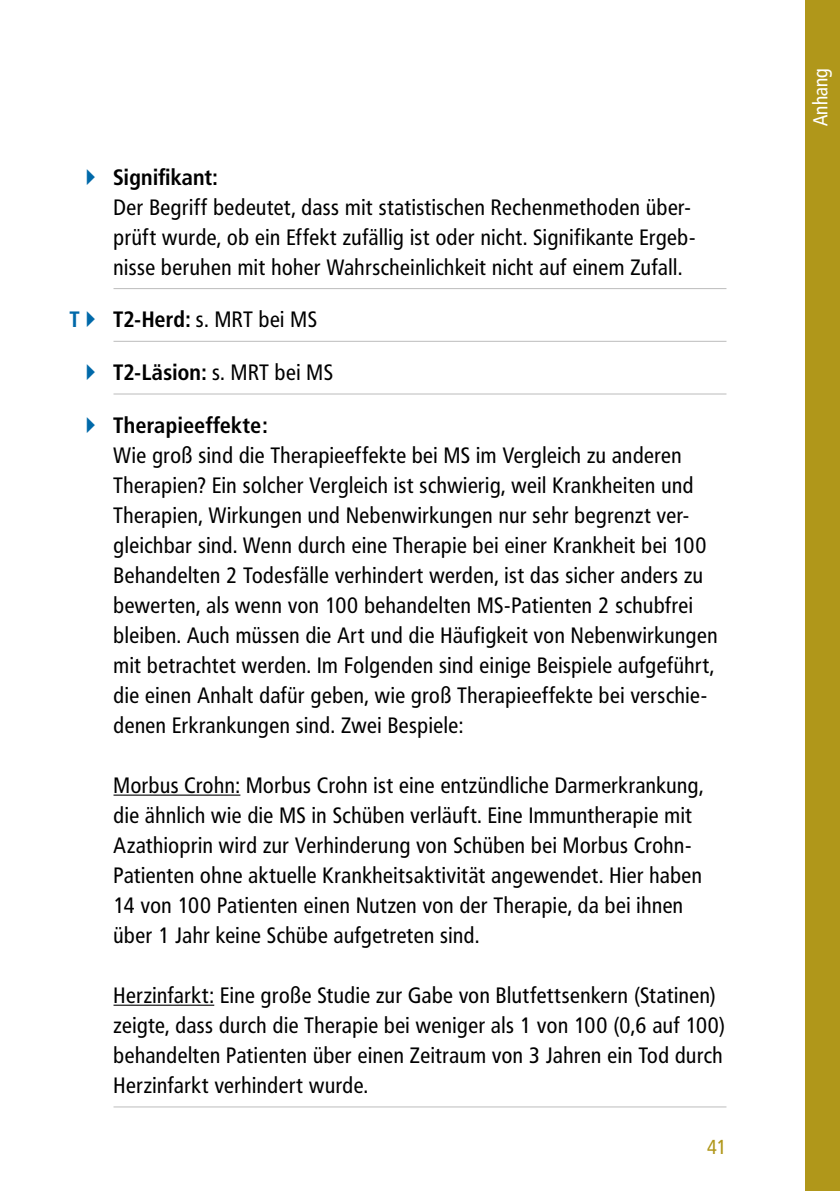
<style>
.page{position:relative;width:840px;height:1191px;background:#fff}
.page>*{position:absolute;margin:0;border:0;box-sizing:border-box;transform-origin:0 0}
.t1{font:22px/30px "Frutiger Condensed BQ";letter-spacing:.03em;color:#000}
.t2{font:700 22px "Frutiger Condensed BQ";letter-spacing:.02em;color:#000}
.t3{font:700 22px "Frutiger Condensed BQ";color:#0069a9}
.t4{font:20px "Frutiger Condensed BQ";letter-spacing:.015em;color:#fff}
.t5{font:20px "Frutiger Condensed BQ";color:#b0971a}
.s1{font-weight:700}
.s2{font-weight:400}
</style>
<div class="page">
<div style="left:805px;top:0;width:34px;height:1191px;background:#b0971a"></div>
<hr style="left:113px;top:288px;width:613px;height:1px;background:#bcbcbc">
<hr style="left:113px;top:341px;width:613px;height:1px;background:#bcbcbc">
<hr style="left:113px;top:394px;width:613px;height:1px;background:#bcbcbc">
<hr style="left:113px;top:794px;width:127px;height:1px;background:#000">
<hr style="left:113px;top:1004px;width:101px;height:1px;background:#000">
<hr style="left:113px;top:1106px;width:613px;height:1px;background:#bcbcbc">
<p class="t3" style="left:70px;top:306px;width:11px">T</p>
<p class="t2" style="left:113px;top:163px;width:105px">Signifikant:</p>
<p class="t1" style="left:113px;top:192px;width:581px">Der Begriff bedeutet, dass mit statistischen Rechenmethoden über&shy;prüft wurde, ob ein Effekt zufällig ist oder nicht. Signifikante Ergeb&shy;nisse beruhen mit hoher Wahrscheinlichkeit nicht auf einem Zufall.</p>
<p class="t1" style="left:113px;top:304px;width:205px"><span class="s1">T2-Herd:</span> s. MRT bei MS</p>
<p class="t2" style="left:113px;top:358px;width:221px">T2-Läsion: <span class="s2">s. MRT bei MS</span></p>
<p class="t2" style="left:113px;top:411px;width:155px">Therapieeffekte:</p>
<p class="t1" style="left:113px;top:440px;width:605px">Wie groß sind die Therapieeffekte bei MS im Vergleich zu anderen Therapien? Ein solcher Vergleich ist schwierig, weil Krankheiten und Therapien, Wirkungen und Nebenwirkungen nur sehr begrenzt ver&shy;gleichbar sind. Wenn durch eine Therapie bei einer Krankheit bei 100<br>Behandelten 2 Todesfälle verhindert werden, ist das sicher anders zu bewerten, als wenn von 100 behandelten MS-Patienten 2 schubfrei bleiben. Auch müssen die Art und die Häufigkeit von Nebenwirkungen mit betrachtet werden. Im Folgenden sind einige Beispiele aufgeführt, die einen Anhalt dafür geben, wie groß Therapieeffekte bei verschie&shy;denen Erkrankungen sind. Zwei Bespiele:</p>
<p class="t1" style="left:113px;top:770px;width:591px">Morbus Crohn: Morbus Crohn ist eine entzündliche Darmerkrankung, die ähnlich wie die MS in Schüben verläuft. Eine Immuntherapie mit Azathioprin wird zur Verhinderung von Schüben bei Morbus Crohn-Patienten ohne aktuelle Krankheitsaktivität angewendet. Hier haben 14 von 100 Patienten einen Nutzen von der Therapie, da bei ihnen über 1 Jahr keine Schübe aufgetreten sind.</p>
<p class="t1" style="left:113px;top:980px;width:612px">Herzinfarkt: Eine große Studie zur Gabe von Blutfettsenkern (Statinen) zeigte, dass durch die Therapie bei weniger als 1 von 100 (0,6 auf 100) behandelten Patienten über einen Zeitraum von 3 Jahren ein Tod durch Herzinfarkt verhindert wurde.</p>
<p class="t5" style="left:706px;top:1134px;width:21px">41</p>
<p class="t4" style="left:807px;top:126px;width:60px;rotate:-90deg">Anhang</p>
</div>
